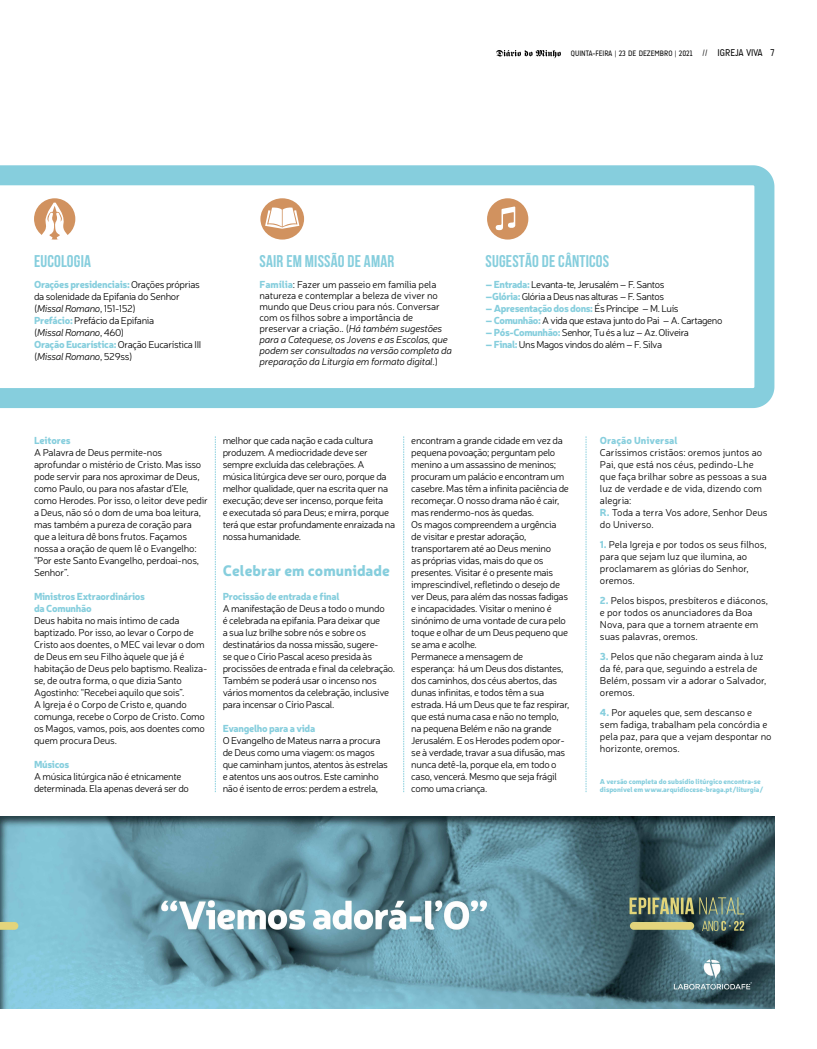
<style>
.page{position:relative;width:817px;height:1049px;background:#fff}
.page>*{position:absolute;margin:0;border:0;box-sizing:border-box;transform-origin:0 0}
.t1{font:700 17px "Bebas Neue";letter-spacing:.01em;color:#86cedd}
.t2{font:900 15px "Neris";color:#86cedd}
.t3{font:300 10px/12px "Neris";letter-spacing:-.03em;color:#000}
.t4{font:300 10px/12px "Neris";color:#000}
.t5{font:300 10px/11px "Neris";letter-spacing:-.01em;color:#000}
.t6{font:900 10px/12px "Neris";letter-spacing:-.03em;color:#86cedd}
.t7{font:900 10px "Neris";color:#86cedd}
.t8{font:8px "A Udimat";color:#000}
.t9{font:900 7px/8.4px "Neris";letter-spacing:-.01em;color:#86cedd}
.s1{font-size:10px}
.s2{font-weight:900;color:#86cedd}
.s3{font-style:italic}
.s4{font-weight:300;color:#000}
</style>
<div class="page">
<svg style="left:496px;top:50px;width:64px;height:8px"></svg>
<svg style="left:0;top:165px;width:774px;height:243px"></svg>
<img style="left:0;top:817px;width:774px;height:192px">
<svg style="left:487px;top:198px;width:41px;height:42px"></svg>
<div style="left:34px;top:198px;width:41px;height:42px;background:#d1925f;border-radius:50%"></div>
<svg style="left:37px;top:202px;width:35px;height:38px"></svg>
<div style="left:260px;top:198px;width:44px;height:42px;background:#d1925f;border-radius:50%"></div>
<svg style="left:265px;top:207px;width:34px;height:22px"></svg>
<svg style="left:215px;top:436px;width:1px;height:356px"></svg>
<svg style="left:403px;top:436px;width:1px;height:356px"></svg>
<svg style="left:585px;top:436px;width:1px;height:356px"></svg>
<p class="t8" style="left:570px;top:49px;width:205px">QUINTA-FEIRA | 23 DE DEZEMBRO | 2021 // <span class="s1">IGREJA VIVA 7</span></p>
<h1 class="t1" style="left:34px;top:252px;width:58px">EUCOLOGIA</h1>
<p class="t3" style="left:34px;top:278px;width:169px"><span class="s2">Orações presidenciais:</span> Orações próprias da solenidade da Epifania do Senhor (<span class="s3">Missal Romano</span>, 151-152)<br><span class="s2">Prefácio:</span> Prefácio da Epifania<br>(<span class="s3">Missal Romano</span>, 460)<br><span class="s2">Oração Eucarística:</span> Oração Eucarística III (<span class="s3">Missal Romano</span>, 529ss)</p>
<h1 class="t1" style="left:259px;top:252px;width:136px">SAIR EM MISSÃO DE AMAR</h1>
<p class="t5" style="left:259px;top:278px;width:194px"><span class="s2">Família</span>: Fazer um passeio em família pela natureza e contemplar a beleza de viver no mundo que Deus criou para nós. Conversar com os filhos sobre a importância de preservar a criação.. (<span class="s3">Há também sugestões para a Catequese, os Jovens e as Escolas, que podem ser consultadas na versão completa da preparação da Liturgia em formato digital.</span>)</p>
<h1 class="t1" style="left:485px;top:252px;width:125px">SUGESTÃO DE CÂNTICOS</h1>
<p class="t3" style="left:485px;top:278px;width:180px"><span class="s2">– Entrada:</span> Levanta-te, Jerusalém – F. Santos <span class="s2">–Glória:</span> Glória a Deus nas alturas – F. Santos</p>
<p class="t6" style="left:485px;top:301px;width:194px">– Apresentação dos dons: <span class="s4">És Príncipe – M. Luís</span></p>
<p class="t3" style="left:485px;top:314px;width:238px"><span class="s2">– Comunhão:</span> A vida que estava junto do Pai – A. Cartageno</p>
<p class="t3" style="left:485px;top:326px;width:205px"><span class="s2">– Pós-Comunhão:</span> Senhor, Tu és a luz – Az. Oliveira</p>
<p class="t3" style="left:485px;top:338px;width:178px"><span class="s2">– Final:</span> Uns Magos vindos do além – F. Silva</p>
<p class="t6" style="left:34px;top:434px;width:38px">Leitores</p>
<p class="t3" style="left:34px;top:446px;width:175px">A Palavra de Deus permite-nos aprofundar o mistério de Cristo. Mas isso pode servir para nos aproximar de Deus, como Paulo, ou para nos afastar d’Ele, como Herodes. Por isso, o leitor deve pedir a Deus, não só o dom de uma boa leitura, mas também a pureza de coração para que a leitura dê bons frutos. Façamos nossa a oração de quem lê o Evangelho: “Por este Santo Evangelho, perdoai-nos, Senhor”.</p>
<p class="t6" style="left:34px;top:590px;width:112px">Ministros Extraordinários da Comunhão</p>
<p class="t3" style="left:34px;top:614px;width:175px">Deus habita no mais íntimo de cada baptizado. Por isso, ao levar o Corpo de Cristo aos doentes, o MEC vai levar o dom de Deus em seu Filho àquele que já é habitação de Deus pelo baptismo. Realiza&shy;se, de outra forma, o que dizia Santo Agostinho: “Recebei aquilo que sois”.<br>A Igreja é o Corpo de Cristo e, quando comunga, recebe o Corpo de Cristo. Como os Magos, vamos, pois, aos doentes como quem procura Deus.</p>
<p class="t6" style="left:34px;top:758px;width:37px">Músicos</p>
<p class="t3" style="left:34px;top:770px;width:156px">A música litúrgica não é etnicamente determinada. Ela apenas deverá ser do</p>
<p class="t3" style="left:223px;top:434px;width:174px">melhor que cada nação e cada cultura produzem. A mediocridade deve ser sempre excluída das celebrações. A música litúrgica deve ser ouro, porque da melhor qualidade, quer na escrita quer na execução; deve ser incenso, porque feita<br>e executada só para Deus; e mirra, porque terá que estar profundamente enraizada na nossa humanidade.</p>
<h2 class="t2" style="left:223px;top:559px;width:169px">Celebrar em comunidade</h2>
<p class="t6" style="left:223px;top:590px;width:118px">Procissão de entrada e final</p>
<p class="t3" style="left:223px;top:602px;width:174px">A manifestação de Deus a todo o mundo<br>é celebrada na epifania. Para deixar que<br>a sua luz brilhe sobre nós e sobre os destinatários da nossa missão, sugere-<br>se que o Círio Pascal aceso presida às procissões de entrada e final da celebração.<br>Também se poderá usar o incenso nos vários momentos da celebração, inclusive para incensar o Círio Pascal.</p>
<p class="t6" style="left:223px;top:722px;width:94px">Evangelho para a vida</p>
<p class="t3" style="left:223px;top:734px;width:167px">O Evangelho de Mateus narra a procura de Deus como uma viagem: os magos que caminham juntos, atentos às estrelas e atentos uns aos outros. Este caminho não é isento de erros: perdem a estrela,</p>
<p class="t3" style="left:411px;top:434px;width:159px">encontram a grande cidade em vez da pequena povoação; perguntam pelo menino a um assassino de meninos; procuram um palácio e encontram um casebre. Mas têm a infinita paciência de recomeçar. O nosso drama não é cair, mas rendermo-nos às quedas.<br>Os magos compreendem a urgência<br>de visitar e prestar adoração, transportarem até ao Deus menino<br>as próprias vidas, mais do que os presentes. Visitar é o presente mais imprescindível, refletindo o desejo de ver Deus, para além das nossas fadigas e incapacidades. Visitar o menino é sinónimo de uma vontade de cura pelo toque e olhar de um Deus pequeno que se ama e acolhe.<br>Permanece a mensagem de<br>esperança: há um Deus dos distantes, dos caminhos, dos céus abertos, das dunas infinitas, e todos têm a sua estrada. Há um Deus que te faz respirar, que está numa casa e não no templo, na pequena Belém e não na grande Jerusalém. E os Herodes podem opor&shy;se à verdade, travar a sua difusão, mas nunca detê-la, porque ela, em todo o caso, vencerá. Mesmo que seja frágil como uma criança.</p>
<p class="t7" style="left:600px;top:433px;width:79px">Oração Universal</p>
<p class="t4" style="left:600px;top:446px;width:169px">Caríssimos cristãos: oremos juntos ao<br>Pai, que está nos céus, pedindo-Lhe que faça brilhar sobre as pessoas a sua luz de verdade e de vida, dizendo com alegria:<br><span class="s2">R.</span> Toda a terra Vos adore, Senhor Deus do Universo.</p>
<p class="t4" style="left:600px;top:538px;width:168px"><span class="s2">1.</span> Pela Igreja e por todos os seus filhos, para que sejam luz que ilumina, ao proclamarem as glórias do Senhor, oremos.</p>
<p class="t4" style="left:600px;top:594px;width:170px"><span class="s2">2.</span> Pelos bispos, presbíteros e diáconos, e por todos os anunciadores da Boa Nova, para que a tornem atraente em suas palavras, oremos.</p>
<p class="t4" style="left:600px;top:650px;width:168px"><span class="s2">3.</span> Pelos que não chegaram ainda à luz da fé, para que, seguindo a estrela de<br>Belém, possam vir a adorar o Salvador, oremos.</p>
<p class="t4" style="left:600px;top:706px;width:173px"><span class="s2">4.</span> Por aqueles que, sem descanso e sem fadiga, trabalham pela concórdia e pela paz, para que a vejam despontar no horizonte, oremos.</p>
<p class="t9" style="left:600px;top:776px;width:165px">A versão completa do subsídio litúrgico encontra-se disponível em www.arquidiocese-braga.pt/liturgia/</p>
</div>
